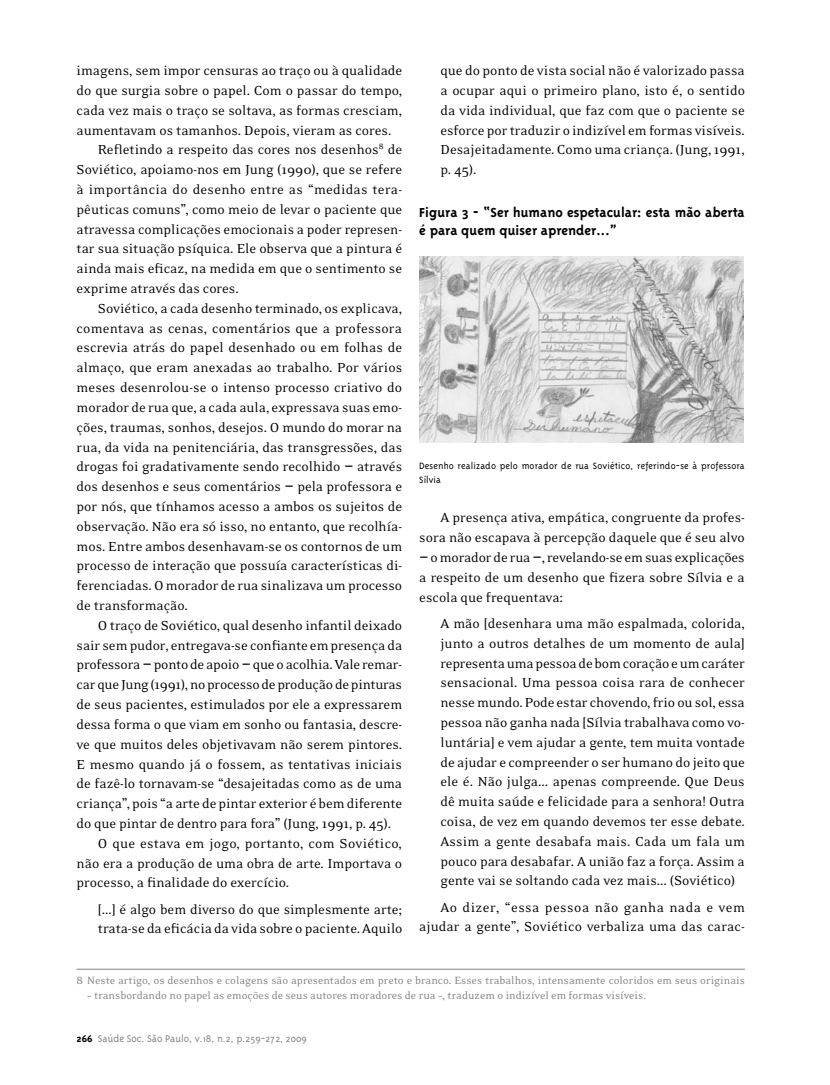
<style>
.page{position:relative;width:830px;height:1085px;background:#fff}
.page>*{position:absolute;margin:0;border:0;box-sizing:border-box;transform-origin:0 0}
.t1{font:15px/19.8px "Eidetic Neo";color:#000;text-align:justify}
.t2{font:700 15px/18px "Triplex";color:#000}
.t3{font:12px "Eidetic Neo";color:#808284}
.t4{font:300 11.25px "Triplex";color:#808284}
.t5{font:300 10.5px/13.5px "Triplex";letter-spacing:.01em;color:#000}
.s1{font-family:"Verdana"}
.s2{font-weight:700;color:#000}
</style>
<div class="page">
<hr style="left:77px;top:968px;width:667px;height:1px;background:#808284">
<img style="left:419px;top:257px;width:324px;height:185px">
<p class="t1" style="left:77px;top:61px;width:327px">imagens, sem impor censuras ao traço ou à qualidade</p>
<p class="t1" style="left:77px;top:81px;width:327px">do que surgia sobre o papel. Com o passar do tempo,</p>
<p class="t1" style="left:77px;top:101px;width:327px">cada vez mais o traço se soltava, as formas cresciam,</p>
<p class="t1" style="left:77px;top:120px;width:316px">aumentavam os tamanhos. Depois, vieram as cores.</p>
<p class="t1" style="left:98px;top:140px;width:306px">Refletindo a respeito das cores nos desenhos<sup>8</sup> de</p>
<p class="t1" style="left:77px;top:160px;width:327px">Soviético, apoiamo-nos em Jung (1990), que se refere</p>
<p class="t1" style="left:77px;top:180px;width:327px">à importância do desenho entre as “medidas tera-</p>
<p class="t1" style="left:77px;top:200px;width:327px">pêuticas comuns”, como meio de levar o paciente que</p>
<p class="t1" style="left:77px;top:219px;width:327px">atravessa complicações emocionais a poder represen-</p>
<p class="t1" style="left:77px;top:239px;width:327px">tar sua situação psíquica. Ele observa que a pintura é</p>
<p class="t1" style="left:77px;top:259px;width:327px">ainda mais eficaz, na medida em que o sentimento se</p>
<p class="t1" style="left:77px;top:279px;width:164px">exprime através das cores.</p>
<p class="t1" style="left:98px;top:299px;width:306px">Soviético, a cada desenho terminado, os explicava,</p>
<p class="t1" style="left:77px;top:318px;width:327px">comentava as cenas, comentários que a professora</p>
<p class="t1" style="left:77px;top:338px;width:327px">escrevia atrás do papel desenhado ou em folhas de</p>
<p class="t1" style="left:77px;top:358px;width:327px">almaço, que eram anexadas ao trabalho. Por vários</p>
<p class="t1" style="left:77px;top:378px;width:327px">meses desenrolou-se o intenso processo criativo do</p>
<p class="t1" style="left:77px;top:398px;width:327px">morador de rua que, a cada aula, expressava suas emo-</p>
<p class="t1" style="left:77px;top:417px;width:327px">ções, traumas, sonhos, desejos. O mundo do morar na</p>
<p class="t1" style="left:77px;top:437px;width:327px">rua, da vida na penitenciária, das transgressões, das</p>
<p class="t1" style="left:77px;top:457px;width:327px">drogas foi gradativamente sendo recolhido <span class="s1">–</span> através</p>
<p class="t1" style="left:77px;top:477px;width:327px">dos desenhos e seus comentários <span class="s1">–</span> pela professora e</p>
<p class="t1" style="left:77px;top:497px;width:327px">por nós, que tínhamos acesso a ambos os sujeitos de</p>
<p class="t1" style="left:77px;top:516px;width:327px">observação. Não era só isso, no entanto, que recolhía-</p>
<p class="t1" style="left:77px;top:536px;width:327px">mos. Entre ambos desenhavam-se os contornos de um</p>
<p class="t1" style="left:77px;top:556px;width:327px">processo de interação que possuía características di-</p>
<p class="t1" style="left:77px;top:576px;width:327px">ferenciadas. O morador de rua sinalizava um processo</p>
<p class="t1" style="left:77px;top:596px;width:113px">de transformação.</p>
<p class="t1" style="left:98px;top:615px;width:306px">O traço de Soviético, qual desenho infantil deixado</p>
<p class="t1" style="left:77px;top:635px;width:327px">sair sem pudor, entregava-se confiante em presença da</p>
<p class="t1" style="left:77px;top:655px;width:327px">professora <span class="s1">–</span> ponto de apoio <span class="s1">–</span> que o acolhia. Vale remar-</p>
<p class="t1" style="left:77px;top:675px;width:327px">car que Jung (1991), no processo de produção de pinturas</p>
<p class="t1" style="left:77px;top:695px;width:327px">de seus pacientes, estimulados por ele a expressarem</p>
<p class="t1" style="left:77px;top:714px;width:327px">dessa forma o que viam em sonho ou fantasia, descre-</p>
<p class="t1" style="left:77px;top:734px;width:327px">ve que muitos deles objetivavam não serem pintores.</p>
<p class="t1" style="left:77px;top:754px;width:326px">E mesmo quando já o fossem, as tentativas iniciais</p>
<p class="t1" style="left:77px;top:774px;width:327px">de fazê-lo tornavam-se “desajeitadas como as de uma</p>
<p class="t1" style="left:77px;top:794px;width:327px">criança”, pois “a arte de pintar exterior é bem diferente</p>
<p class="t1" style="left:77px;top:813px;width:316px">do que pintar de dentro para fora” (Jung, 1991, p. 45).</p>
<p class="t1" style="left:98px;top:833px;width:305px">O que estava em jogo, portanto, com Soviético,</p>
<p class="t1" style="left:77px;top:853px;width:327px">não era a produção de uma obra de arte. Importava o</p>
<p class="t1" style="left:77px;top:873px;width:214px">processo, a finalidade do exercício.</p>
<p class="t1" style="left:98px;top:899px;width:306px">[...] é algo bem diverso do que simplesmente arte; trata-se da eficácia da vida sobre o paciente. Aquilo</p>
<p class="t1" style="left:440px;top:61px;width:306px">que do ponto de vista social não é valorizado passa a ocupar aqui o primeiro plano, isto é, o sentido da vida individual, que faz com que o paciente se esforce por traduzir o indizível em formas visíveis.<br>Desajeitadamente. Como uma criança. (Jung, 1991, p. 45).</p>
<p class="t2" style="left:419px;top:203px;width:327px">Figura 3 - “Ser humano espetacular: esta mão aberta é para quem quiser aprender...”</p>
<p class="t5" style="left:419px;top:459px;width:327px">Desenho realizado pelo morador de rua Soviético, referindo-se à professora<br>Sílvia</p>
<p class="t1" style="left:419px;top:508px;width:327px;text-align:right">A presença ativa, empática, congruente da profes&shy;sora não escapava à percepção daquele que é seu alvo</p>
<p class="t1" style="left:419px;top:548px;width:327px"><span class="s1">–</span> o morador de rua <span class="s1">–</span>, revelando-se em suas explicações a respeito de um desenho que fizera sobre Sílvia e a escola que frequentava:</p>
<p class="t1" style="left:440px;top:613px;width:306px">A mão [desenhara uma mão espalmada, colorida, junto a outros detalhes de um momento de aula] representa uma pessoa de bom coração e um caráter sensacional. Uma pessoa coisa rara de conhecer nesse mundo. Pode estar chovendo, frio ou sol, essa pessoa não ganha nada [Sílvia trabalhava como vo&shy;luntária] e vem ajudar a gente, tem muita vontade de ajudar e compreender o ser humano do jeito que ele é. Não julga... apenas compreende. Que Deus dê muita saúde e felicidade para a senhora! Outra coisa, de vez em quando devemos ter esse debate.<br>Assim a gente desabafa mais. Cada um fala um pouco para desabafar. A união faz a força. Assim a gente vai se soltando cada vez mais... (Soviético)</p>
<p class="t1" style="left:419px;top:897px;width:327px;text-align:right">Ao dizer, “essa pessoa não ganha nada e vem ajudar a gente”, Soviético verbaliza uma das carac-</p>
<p class="t3" style="left:77px;top:973px;width:669px">8 Neste artigo, os desenhos e colagens são apresentados em preto e branco. Esses trabalhos, intensamente coloridos em seus originais</p>
<p class="t3" style="left:87px;top:988px;width:560px">– transbordando no papel as emoções de seus autores moradores de rua –, traduzem o indizível em formas visíveis.</p>
<p class="t4" style="left:77px;top:1032px;width:231px"><span class="s2">266</span> Saúde Soc. São Paulo, v.18, n.2, p.259-272, 2009</p>
</div>
